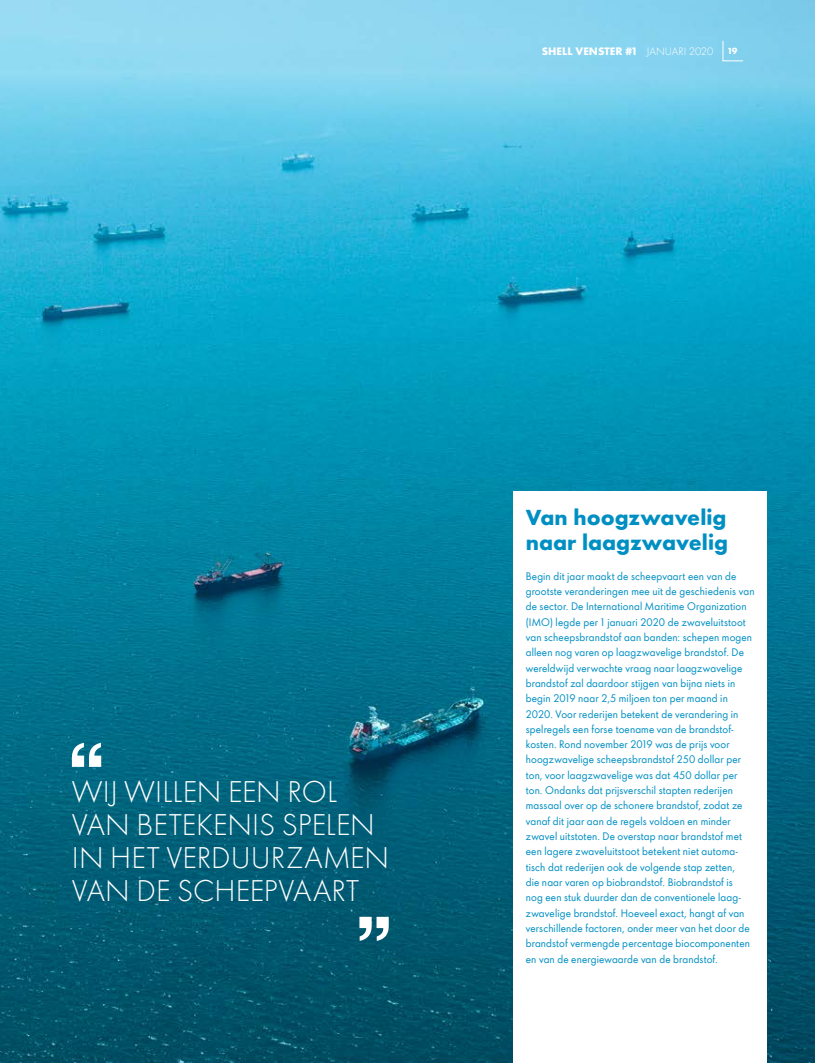
<style>
.page{position:relative;width:815px;height:1063px;background:#fff}
.page>*{position:absolute;margin:0;border:0;box-sizing:border-box;transform-origin:0 0}
.t1{font:300 27.88px/33px "Shell";letter-spacing:.005em;color:#fff}
.t2{font:700 20px/25px "Shell";color:#008fc3}
.t3{font:10px/15.2px "Shell";letter-spacing:.015em;color:#008fc3}
.t4{font:700 10px "Shell";color:#fff}
.t5{font:700 8.12px "Shell";color:#fff}
.s1{font-weight:300}
</style>
<div class="page">
<img style="left:0;top:0;width:815px;height:1063px">
<div style="left:514px;top:492px;width:253px;height:571px;background:#fff"></div>
<svg style="left:72px;top:743px;width:29px;height:24px"></svg>
<svg style="left:359px;top:917px;width:30px;height:24px"></svg>
<svg style="left:722px;top:40px;width:22px;height:21px"></svg>
<p class="t4" style="left:542px;top:43px;width:173px">SHELL VENSTER #1 <span class="s1">JANUARI 2020</span></p>
<p class="t5" style="left:728px;top:44px;width:11px">19</p>
<h1 class="t1" style="left:72px;top:774px;width:319px">WIJ WILLEN EEN ROL<br>VAN BETEKENIS SPELEN<br>IN HET VERDUURZAMEN<br>VAN DE SCHEEPVAART</h1>
<h2 class="t2" style="left:526px;top:503px;width:204px">Van hoogzwavelig naar laagzwavelig</h2>
<p class="t3" style="left:526px;top:568px;width:230px">Begin dit jaar maakt de scheepvaart een van de grootste veranderingen mee uit de geschiedenis van de sector. De International Maritime Organization (IMO) legde per 1 januari 2020 de zwaveluitstoot van scheepsbrandstof aan banden: schepen mogen alleen nog varen op laagzwavelige brandstof. De wereldwijd verwachte vraag naar laagzwavelige brandstof zal daardoor stijgen van bijna niets in begin 2019 naar 2,5 miljoen ton per maand in 2020. Voor rederijen betekent de verandering in spelregels een forse toename van de brandstof&shy;kosten. Rond november 2019 was de prijs voor hoogzwavelige scheepsbrandstof 250 dollar per ton, voor laagzwavelige was dat 450 dollar per ton. Ondanks dat prijsverschil stapten rederijen massaal over op de schonere brandstof, zodat ze vanaf dit jaar aan de regels voldoen en minder zwavel uitstoten. De overstap naar brandstof met een lagere zwaveluitstoot betekent niet automa&shy;tisch dat rederijen ook de volgende stap zetten,<br>die naar varen op biobrandstof. Biobrandstof is<br>nog een stuk duurder dan de conventionele laag&shy;zwavelige brandstof. Hoeveel exact, hangt af van verschillende factoren, onder meer van het door de brandstof vermengde percentage biocomponenten en van de energiewaarde van de brandstof.</p>
</div>
